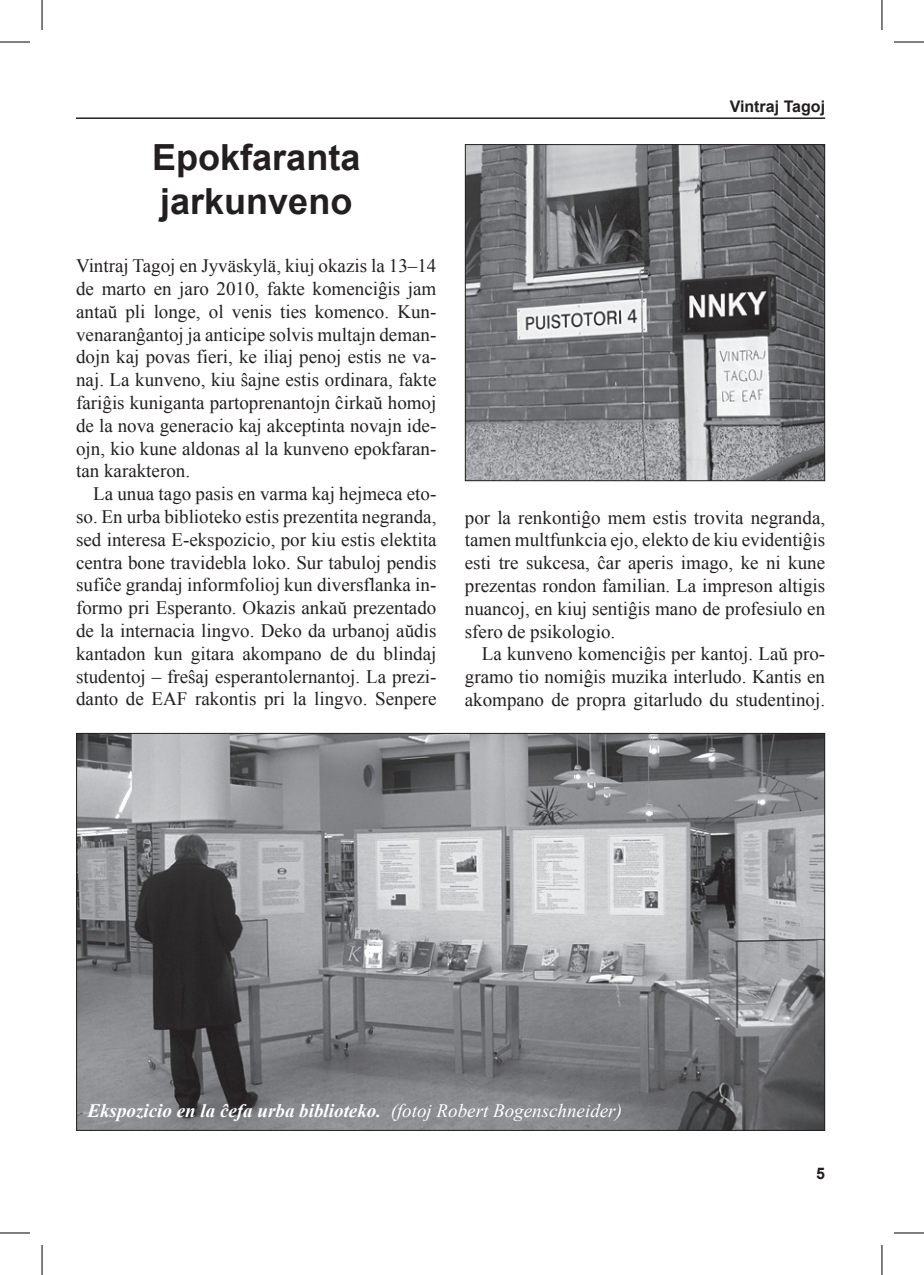
<style>
.page{position:relative;width:924px;height:1275px;background:#fff}
.page>*{position:absolute;margin:0;border:0;box-sizing:border-box;transform-origin:0 0}
.t1{font:700 36px/43.2px "Ariel Sud Euro";color:#231f20}
.t2{font:19px/22.8px "Times Sud Euro";color:#231f20;text-align:justify}
.t3{font:italic 700 19px "Times Sud Euro";color:#fff}
.t4{font:700 16px "Ariel Sud Euro";color:#231f20}
.s1{font-weight:400}
</style>
<div class="page">
<hr style="left:76px;top:117px;width:748px;height:2px;background:#231f20">
<img style="left:466px;top:146px;width:356px;height:333px">
<div style="left:464px;top:144px;width:360px;height:337px;border:1px solid #231f20"></div>
<img style="left:78px;top:735px;width:744px;height:394px">
<hr style="left:0;top:42px;width:30px;height:1px;background:#000">
<hr style="left:893px;top:42px;width:30px;height:1px;background:#000">
<hr style="left:0;top:1232px;width:30px;height:1px;background:#000">
<hr style="left:893px;top:1232px;width:30px;height:1px;background:#000">
<hr style="left:42px;top:0;width:1px;height:30px;background:#000">
<hr style="left:42px;top:1245px;width:1px;height:30px;background:#000">
<hr style="left:881px;top:0;width:1px;height:30px;background:#000">
<hr style="left:881px;top:1245px;width:1px;height:30px;background:#000">
<h1 class="t1" style="left:152px;top:137px;width:210px">Epokfaranta jarkunveno</h1>
<p class="t2" style="left:76px;top:254px;width:362px">Vintraj Tagoj en Jyväskylä, kiuj okazis la 13–14 de marto en jaro 2010, fakte komenciøis jam antaý pli longe, ol venis ties komenco. Kun&shy;venaranøantoj ja anticipe solvis multajn deman&shy;dojn kaj povas fieri, ke iliaj penoj estis ne va&shy;naj. La kunveno, kiu þajne estis ordinara, fakte fariøis kuniganta partoprenantojn æirkaý homoj de la nova generacio kaj akceptinta novajn ide&shy;ojn, kio kune aldonas al la kunveno epokfaran&shy;tan karakteron.</p>
<p class="t2" style="left:76px;top:482px;width:362px;text-indent:17px">La unua tago pasis en varma kaj hejmeca eto&shy;so. En urba biblioteko estis prezentita negranda, sed interesa E-ekspozicio, por kiu estis elektita centra bone travidebla loko. Sur tabuloj pendis sufiæe grandaj informfolioj kun diversflanka in&shy;formo pri Esperanto. Okazis ankaý prezentado de la internacia lingvo. Deko da urbanoj aýdis kantadon kun gitara akompano de du blindaj studentoj – freþaj esperantolernantoj. La prezi&shy;danto de EAF rakontis pri la lingvo. Senpere</p>
<p class="t4" style="left:729px;top:95px;width:97px">Vintraj Tagoj</p>
<p class="t2" style="left:464px;top:505px;width:362px">por la renkontiøo mem estis trovita negranda, tamen multfunkcia ejo, elekto de kiu evidentiøis esti tre sukcesa, æar aperis imago, ke ni kune prezentas rondon familian. La impreson altigis nuancoj, en kiuj sentiøis mano de profesiulo en sfero de psikologio.</p>
<p class="t2" style="left:464px;top:642px;width:362px;text-indent:17px">La kunveno komenciøis per kantoj. Laý pro&shy;gramo tio nomiøis muzika interludo. Kantis en akompano de propra gitarludo du studentinoj.</p>
<p class="t3" style="left:87px;top:1097px;width:536px">Ekspozicio en la æefa urba biblioteko. <span class="s1">(fotoj Robert Bogenschneider)</span></p>
<p class="t4" style="left:815px;top:1162px;width:10px">5</p>
</div>
